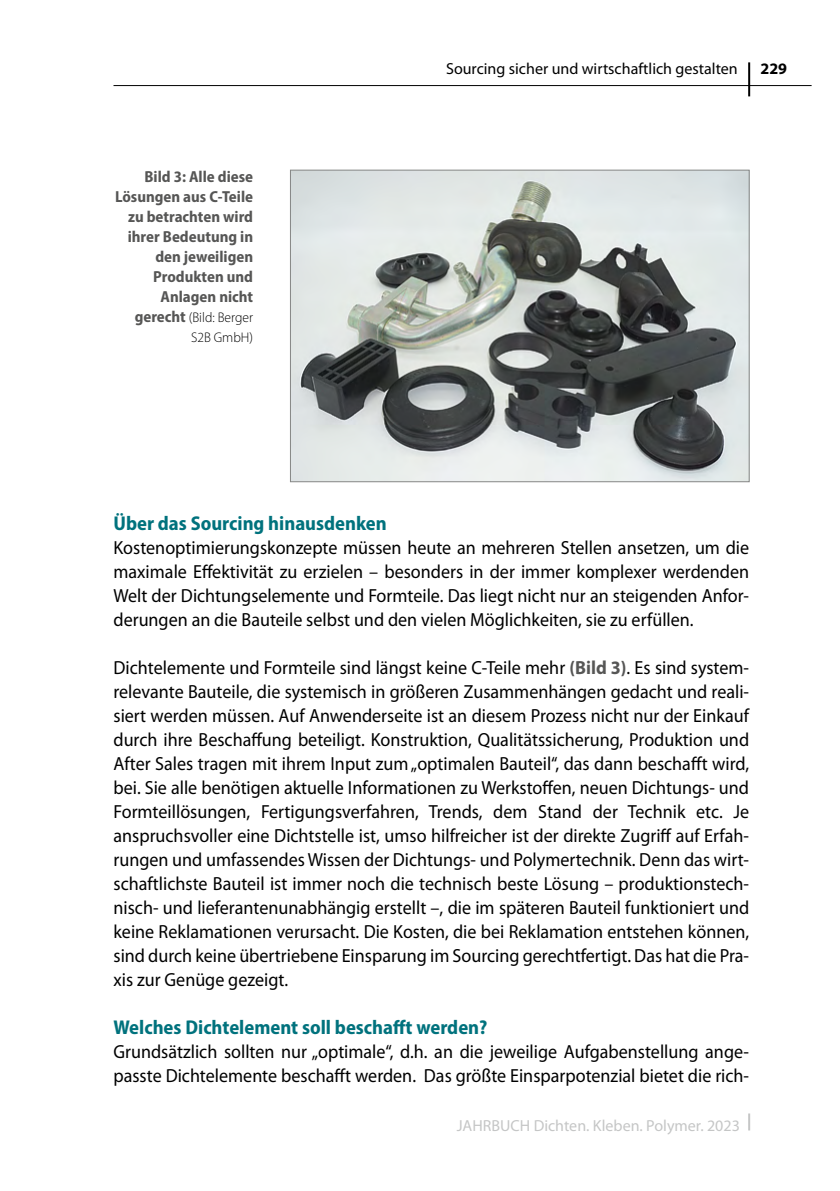
<style>
.page{position:relative;width:840px;height:1191px;background:#fff}
.page>*{position:absolute;margin:0;border:0;box-sizing:border-box;transform-origin:0 0}
.t1{font:700 semi-condensed 20px "Myriad Pro";color:#00727d}
.t2{font:19px/24px "Myriad Pro";color:#000;text-align:justify;scale:.95 1}
.t3{font:700 semi-condensed 16px/20px "Myriad Pro";color:#565655;text-align:right}
.t4{font:16px "Myriad Pro";color:#000}
.t5{font:16px "Myriad Pro";color:#c5c6c6}
.t6{font:700 16px "Myriad Pro";color:#000}
.t7{font:300 14px/20px "Myriad Pro";color:#000;text-align:right}
.s1{font-weight:700;font-stretch:semi-condensed;font-size:16px;color:#565655}
.s2{font-weight:700;color:#565655}
</style>
<div class="page">
<hr style="left:113px;top:85px;width:698px;height:1px;background:#000">
<hr style="left:747px;top:62px;width:2px;height:34px;background:#000">
<svg style="left:748px;top:1113px;width:1px;height:17px"></svg>
<img style="left:292px;top:172px;width:455px;height:308px">
<div style="left:290px;top:170px;width:459px;height:312px;border:1px solid #868786"></div>
<p class="t3" style="left:115px;top:166px;width:139px">Bild 3: Alle diese<br>Lösungen aus C-Teile zu betrachten wird ihrer Bedeutung in den jeweiligen<br>Produkten und<br>Anlagen nicht</p>
<p class="t7" style="left:135px;top:307px;width:120px"><span class="s1">gerecht</span> (Bild: Berger<br>S2B GmbH)</p>
<p class="t4" style="left:446px;top:59px;width:293px">Sourcing sicher und wirtschaftlich gestalten</p>
<p class="t6" style="left:760px;top:59px;width:28px">229</p>
<p class="t1" style="left:113px;top:510px;width:275px">Über das Sourcing hinausdenken</p>
<p class="t2" style="left:113px;top:535px;width:670px">Kostenoptimierungskonzepte müssen heute an mehreren Stellen ansetzen, um die maximale Effektivität zu erzielen – besonders in der immer komplexer werdenden Welt der Dichtungselemente und Formteile. Das liegt nicht nur an steigenden Anfor&shy;derungen an die Bauteile selbst und den vielen Möglichkeiten, sie zu erfüllen.</p>
<p class="t2" style="left:113px;top:655px;width:670px">Dichtelemente und Formteile sind längst keine C-Teile mehr <span class="s2">(Bild 3)</span>. Es sind system&shy;relevante Bauteile, die systemisch in größeren Zusammenhängen gedacht und reali&shy;siert werden müssen. Auf Anwenderseite ist an diesem Prozess nicht nur der Einkauf durch ihre Beschaffung beteiligt. Konstruktion, Qualitätssicherung, Produktion und After Sales tragen mit ihrem Input zum „optimalen Bauteil“, das dann beschafft wird, bei. Sie alle benötigen aktuelle Informationen zu Werkstoffen, neuen Dichtungs- und Formteillösungen, Fertigungsverfahren, Trends, dem Stand der Technik etc. Je anspruchsvoller eine Dichtstelle ist, umso hilfreicher ist der direkte Zugriff auf Erfah&shy;rungen und umfassendes Wissen der Dichtungs- und Polymertechnik. Denn das wirt&shy;schaftlichste Bauteil ist immer noch die technisch beste Lösung – produktionstech&shy;nisch- und lieferantenunabhängig erstellt –, die im späteren Bauteil funktioniert und keine Reklamationen verursacht. Die Kosten, die bei Reklamation entstehen können, sind durch keine übertriebene Einsparung im Sourcing gerechtfertigt. Das hat die Pra&shy;xis zur Genüge gezeigt.</p>
<p class="t1" style="left:113px;top:1014px;width:375px">Welches Dichtelement soll beschafft werden?</p>
<p class="t2" style="left:113px;top:1039px;width:670px">Grundsätzlich sollten nur „optimale“, d.h. an die jeweilige Aufgabenstellung ange&shy;passte Dichtelemente beschafft werden. Das größte Einsparpotenzial bietet die rich-</p>
<p class="t5" style="left:456px;top:1115px;width:284px">JAHRBUCH Dichten. Kleben. Polymer. 2023</p>
</div>
